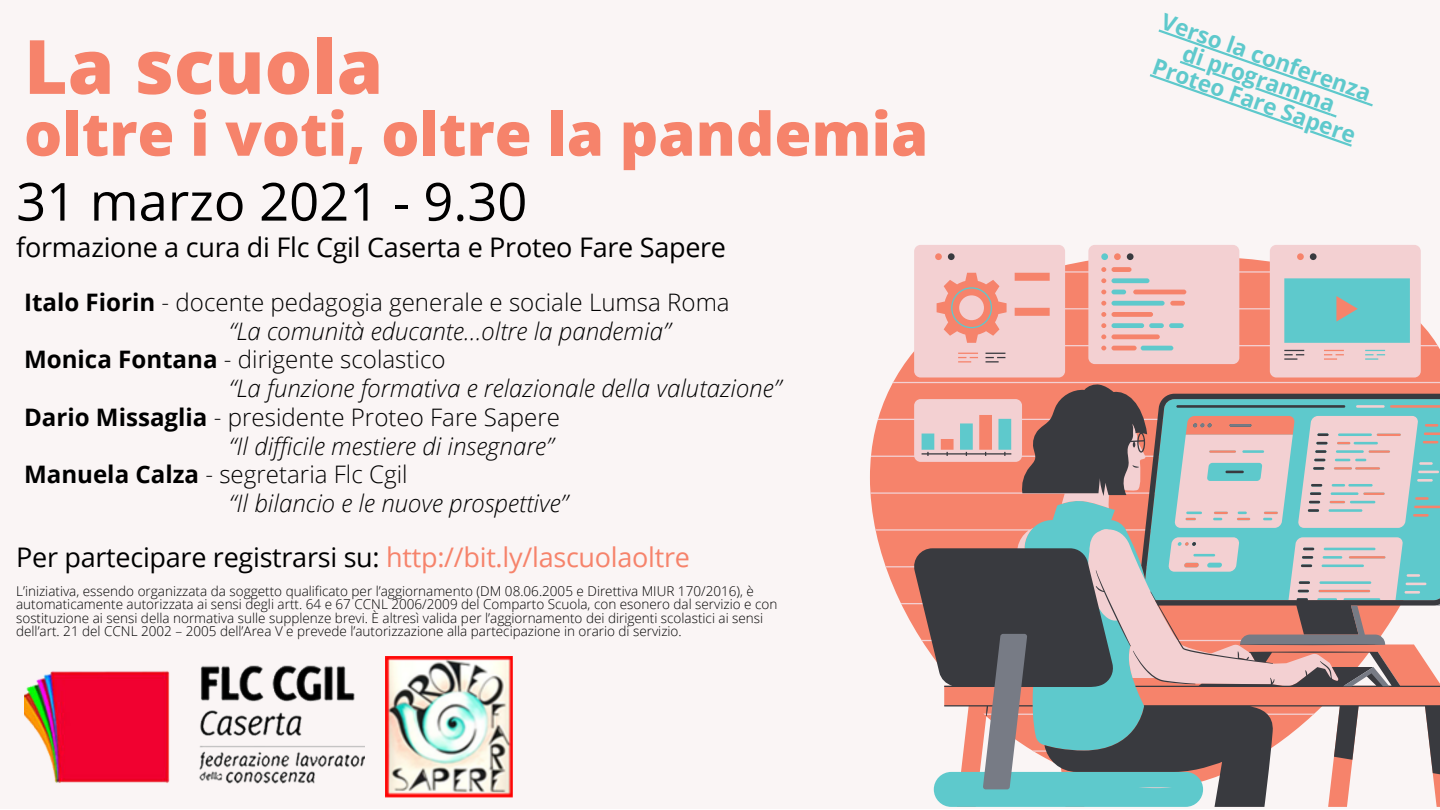
<style>
.page{position:relative;width:1440px;height:810px;background:#fff}
.page>*{position:absolute;margin:0;border:0;box-sizing:border-box;transform-origin:0 0}
.t1{font:800 75px "Open Sans";color:#f6836b}
.t2{font:800 60px "Open Sans";color:#f6836b}
.t3{font:52.5px "Open Sans";color:#000}
.t4{font:27px "Open Sans";letter-spacing:-.01em;color:#000}
.t5{font:300 24.15px "Open Sans";color:#000}
.t6{font:italic 300 24.15px "Open Sans";color:#000}
.t7{font:700 22.5px/22.5px "Open Sans";color:#5ec9cc;text-align:center}
.t8{font:300 13.5px/13.5px "Open Sans";color:#000}
.s1{font-weight:700}
.s2{color:#f6836b}
</style>
<div class="page">
<div style="left:0;top:0;width:1440px;height:809px;background:#faf5f5"></div>
<img style="left:24px;top:665px;width:341px;height:119px">
<img style="left:386px;top:657px;width:127px;height:141px">
<svg style="left:870px;top:245px;width:551px;height:383px"></svg>
<svg style="left:914px;top:253px;width:526px;height:554px;background:#d0b0ab"></svg>
<svg style="left:983px;top:394px;width:457px;height:395px;background:#9e9a99"></svg>
<svg style="left:1150px;top:29px;width:223px;height:118px"></svg>
<h1 class="t1" style="left:24px;top:14px;width:361px">La scuola</h1>
<h2 class="t2" style="left:24px;top:92px;width:906px">oltre i voti, oltre la pandemia</h2>
<h3 class="t3" style="left:16px;top:164px;width:513px">31 marzo 2021 - 9.30</h3>
<h3 class="t4" style="left:16px;top:228px;width:711px">formazione a cura di Flc Cgil Caserta e Proteo Fare Sapere</h3>
<h3 class="t5" style="left:24px;top:285px;width:707px"><span class="s1">Italo Fiorin</span> - docente pedagogia generale e sociale Lumsa Roma</h3>
<h3 class="t6" style="left:229px;top:314px;width:443px">“La comunità educante…oltre la pandemia”</h3>
<h3 class="t5" style="left:24px;top:342px;width:423px"><span class="s1">Monica Fontana</span> - dirigente scolastico</h3>
<h3 class="t6" style="left:229px;top:371px;width:553px">“La funzione formativa e relazionale della valutazione”</h3>
<h3 class="t5" style="left:24px;top:400px;width:537px"><span class="s1">Dario Missaglia</span> - presidente Proteo Fare Sapere</h3>
<h3 class="t6" style="left:229px;top:429px;width:326px">“Il difficile mestiere di insegnare”</h3>
<h3 class="t5" style="left:24px;top:457px;width:385px"><span class="s1">Manuela Calza</span> - segretaria Flc Cgil</h3>
<h3 class="t6" style="left:229px;top:486px;width:340px">“Il bilancio e le nuove prospettive”</h3>
<h3 class="t4" style="left:16px;top:538px;width:675px">Per partecipare registrarsi su: <span class="s2">http://bit.ly/lascuolaoltre</span></h3>
<p class="t8" style="left:16px;top:584px;width:763px">L’iniziativa, essendo organizzata da soggetto qualificato per l’aggiornamento (DM 08.06.2005 e Direttiva MIUR 170/2016), è automaticamente autorizzata ai sensi degli artt. 64 e 67 CCNL 2006/2009 del Comparto Scuola, con esonero dal servizio e con sostituzione ai sensi della normativa sulle supplenze brevi. È altresì valida per l’aggiornamento dei dirigenti scolastici ai sensi dell’art. 21 del CCNL 2002 – 2005 dell’Area V e prevede l’autorizzazione alla partecipazione in orario di servizio.</p>
<h3 class="t7" style="left:1166px;top:10px;width:222px;rotate:19deg">Verso la conferenza di programma<br>Proteo Fare Sapere</h3>
</div>
